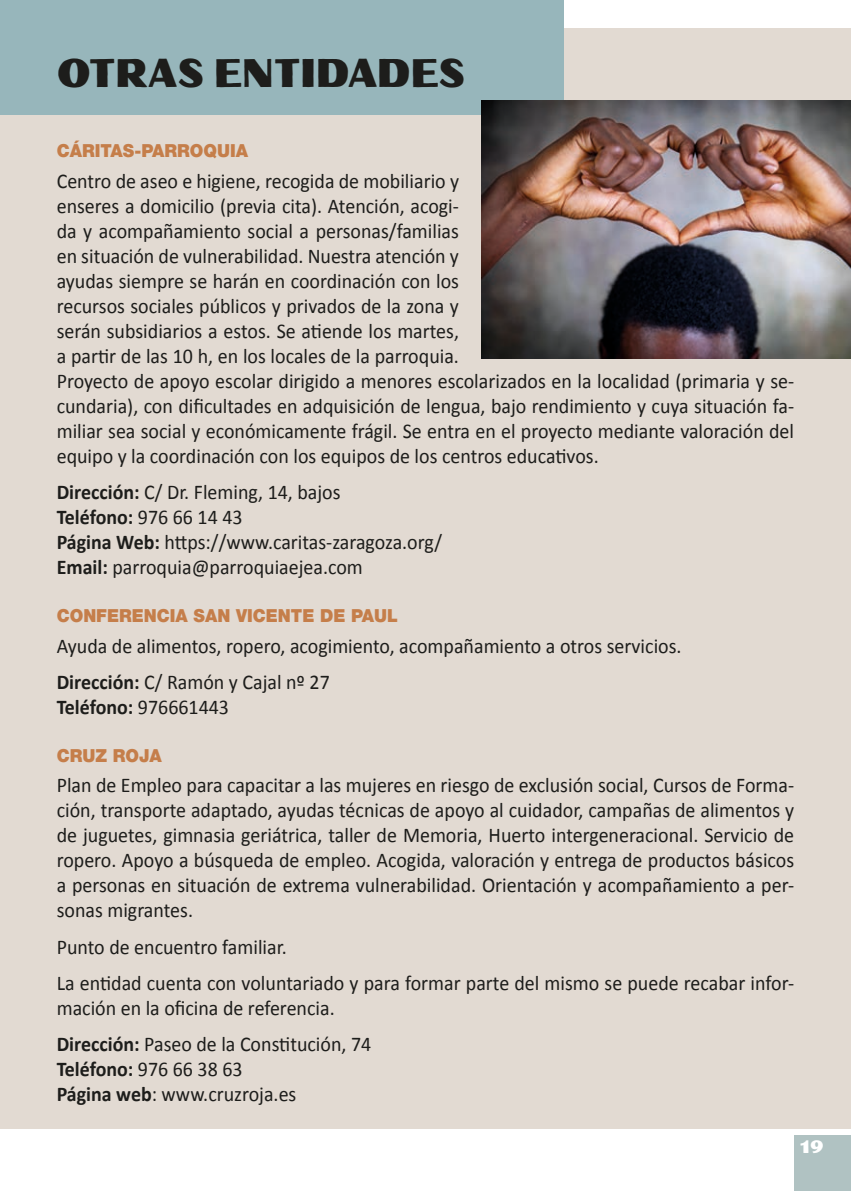
<style>
.page{position:relative;width:851px;height:1191px;background:#fff}
.page>*{position:absolute;margin:0;border:0;box-sizing:border-box;transform-origin:0 0}
.t1{font:40px "Oilvare Base";letter-spacing:-.01em;color:#1d1d1b;scale:.95 1}
.t2{font:21px/25px "Calibri";color:#1d1d1b;scale:.95 1}
.t3{font:700 21px "Calibri";color:#1d1d1b;scale:.95 1}
.t4{font:900 18px "Helvetica Neue LT Std";color:#c57e4a;scale:.95 1}
.t5{font:18px "Oilvare Base";color:#fff}
.s1{font-weight:700}
.s2{font-weight:400}
</style>
<div class="page">
<div style="left:794px;top:1135px;width:56px;height:56px;background:#b0c2c2"></div>
<div style="left:0;top:28px;width:850px;height:1100px;background:#e2dad2"></div>
<div style="left:0;top:0;width:563px;height:115px;background:#97b6bb"></div>
<img style="left:481px;top:101px;width:369px;height:257px">
<h1 class="t1" style="left:57px;top:48px;width:431px">OTRAS ENTIDADES</h1>
<p class="t4" style="left:57px;top:140px;width:203px">CÁRITAS-PARROQUIA</p>
<p class="t2" style="left:57px;top:167px;width:777px">Centro de aseo e higiene, recogida de mobiliario y<br>enseres a domicilio (previa cita). Atención, acogi-<br>da y acompañamiento social a personas/familias<br>en situación de vulnerabilidad. Nuestra atención y<br>ayudas siempre se harán en coordinación con los<br>recursos sociales públicos y privados de la zona y<br>serán subsidiarios a estos. Se atiende los martes,<br>a partir de las 10 h, en los locales de la parroquia.<br>Proyecto de apoyo escolar dirigido a menores escolarizados en la localidad (primaria y se&shy;cundaria), con dificultades en adquisición de lengua, bajo rendimiento y cuya situación fa&shy;miliar sea social y económicamente frágil. Se entra en el proyecto mediante valoración del equipo y la coordinación con los equipos de los centros educativos.</p>
<p class="t2" style="left:57px;top:479px;width:407px"><span class="s1">Dirección:</span> C/ Dr. Fleming, 14, bajos<br><span class="s1">Teléfono:</span> 976 66 14 43<br><span class="s1">Página Web:</span> https://www.caritas-zaragoza.org/ <span class="s1">Email:</span> parroquia@parroquiaejea.com</p>
<p class="t4" style="left:57px;top:605px;width:361px">CONFERENCIA SAN VICENTE DE PAUL</p>
<p class="t2" style="left:57px;top:626px;width:659px;line-height:36.4px">Ayuda de alimentos, ropero, acogimiento, acompañamiento a otros servicios.<br><span class="s1">Dirección:</span> C/ Ramón y Cajal nº 27</p>
<p class="t3" style="left:57px;top:693px;width:183px">Teléfono: <span class="s2">976661443</span></p>
<p class="t4" style="left:57px;top:744px;width:112px">CRUZ ROJA</p>
<p class="t2" style="left:57px;top:772px;width:777px;text-align:justify">Plan de Empleo para capacitar a las mujeres en riesgo de exclusión social, Cursos de Forma&shy;ción, transporte adaptado, ayudas técnicas de apoyo al cuidador, campañas de alimentos y de juguetes, gimnasia geriátrica, taller de Memoria, Huerto intergeneracional. Servicio de ropero. Apoyo a búsqueda de empleo. Acogida, valoración y entrega de productos básicos a personas en situación de extrema vulnerabilidad. Orientación y acompañamiento a per&shy;sonas migrantes.</p>
<p class="t2" style="left:57px;top:927px;width:777px;line-height:36.4px">Punto de encuentro familiar.<br>La entidad cuenta con voluntariado y para formar parte del mismo se puede recabar infor-</p>
<p class="t2" style="left:57px;top:989px;width:332px;line-height:36.4px">mación en la oficina de referencia.<br><span class="s1">Dirección:</span> Paseo de la Constitución, 74</p>
<p class="t2" style="left:57px;top:1056px;width:254px"><span class="s1">Teléfono:</span> 976 66 38 63<br><span class="s1">Página web</span>: www.cruzroja.es</p>
<p class="t5" style="left:799px;top:1136px;width:26px">19</p>
</div>
